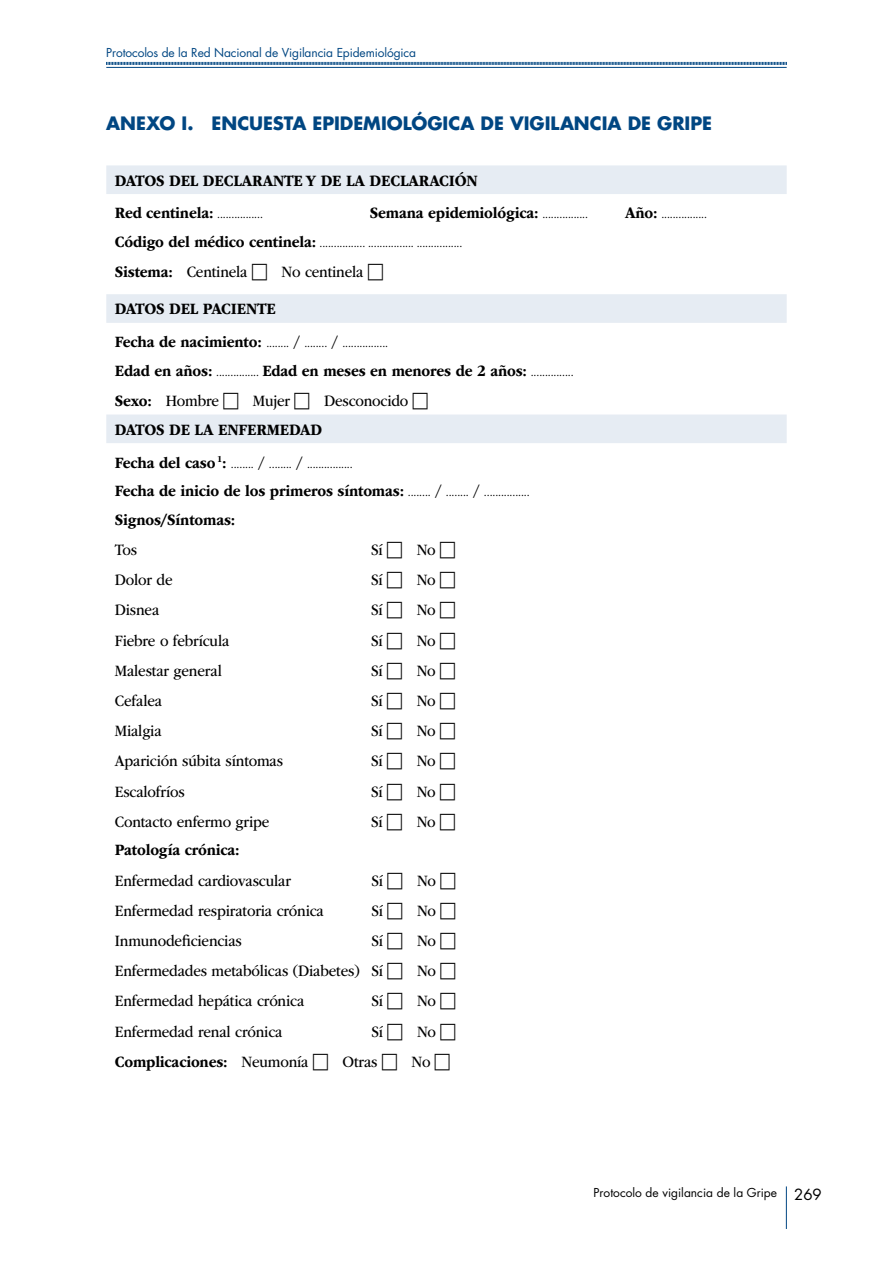
<style>
.page{position:relative;width:893px;height:1263px;background:#fff}
.page>*{position:absolute;margin:0;border:0;box-sizing:border-box;transform-origin:0 0}
.GENERAL-NIVEL-2{font:700 18px "Futura Std";color:#004682}
.TABLA-CUERPO-PARRAFO{font:16.5px "ITC Garamond Std";letter-spacing:-.01em;color:#000;scale:.9 1}
.TABLA-CUERPO-PARRAFO-2{font:700 16.5px "ITC Garamond Std";letter-spacing:-.01em;color:#000;scale:.9 1}
.TABLA-CUERPO-PARRAFO-3{font:12px "ITC Garamond Std";color:#000;scale:.9 1}
.t1{font:12px "Futura Std";letter-spacing:-.01em;color:#004682}
.t2{font:12px "Futura Std";color:#000}
.s1{font-weight:700;font-size:16.5px}
.s2{font-weight:400;font-size:12px}
.s3{font-weight:700}
.s4{font-size:16.5px}
.s5{font-weight:400}
.s6{font-size:15px}
</style>
<div class="page">
<hr style="left:786px;top:1186px;width:1px;height:43px;background:#004682">
<svg style="left:106px;top:61px;width:681px;height:4px"></svg>
<hr style="left:106px;top:67px;width:681px;height:1px;background:#004682">
<svg style="left:106px;top:165px;width:681px;height:278px"></svg>
<svg style="left:252px;top:264px;width:15px;height:16px"></svg>
<svg style="left:368px;top:264px;width:15px;height:16px"></svg>
<svg style="left:224px;top:393px;width:14px;height:16px"></svg>
<svg style="left:295px;top:393px;width:14px;height:16px"></svg>
<svg style="left:413px;top:393px;width:15px;height:16px"></svg>
<p class="t1" style="left:106px;top:45px;width:311px">Protocolos de la Red Nacional de Vigilancia Epidemiológica</p>
<p class="GENERAL-NIVEL-2" style="left:106px;top:111px;width:607px">ANEXO I. ENCUESTA EPIDEMIOLÓGICA DE VIGILANCIA DE GRIPE</p>
<p class="TABLA-CUERPO-PARRAFO-2" style="left:115px;top:171px;width:405px">DATOS DEL DECLARANTE Y DE LA DECLARACIÓN</p>
<p class="TABLA-CUERPO-PARRAFO-3" style="left:115px;top:208px;width:166px"><span class="s1">Red centinela:</span> ................</p>
<p class="TABLA-CUERPO-PARRAFO-2" style="left:370px;top:204px;width:244px">Semana epidemiológica: <span class="s2">................</span></p>
<p class="TABLA-CUERPO-PARRAFO-3" style="left:625px;top:208px;width:93px"><span class="s1">Año:</span> ................</p>
<p class="TABLA-CUERPO-PARRAFO-3" style="left:115px;top:237px;width:388px"><span class="s1">Código del médico centinela:</span> ................ ................ ................</p>
<p class="TABLA-CUERPO-PARRAFO" style="left:115px;top:263px;width:149px"><span class="s3">Sistema:</span> Centinela</p>
<p class="TABLA-CUERPO-PARRAFO" style="left:282px;top:263px;width:93px">No centinela</p>
<p class="TABLA-CUERPO-PARRAFO-2" style="left:115px;top:300px;width:181px">DATOS DEL PACIENTE</p>
<p class="TABLA-CUERPO-PARRAFO-3" style="left:115px;top:337px;width:305px"><span class="s1">Fecha de nacimiento:</span> ........ <span class="s4">/</span> ........ <span class="s4">/</span> ................</p>
<p class="TABLA-CUERPO-PARRAFO-2" style="left:115px;top:361px;width:511px">Edad en años: <span class="s2">...............</span> Edad en meses en menores de 2 años: <span class="s2">...............</span></p>
<p class="TABLA-CUERPO-PARRAFO" style="left:115px;top:392px;width:117px"><span class="s3">Sexo:</span> Hombre</p>
<p class="TABLA-CUERPO-PARRAFO" style="left:253px;top:392px;width:43px">Mujer</p>
<p class="TABLA-CUERPO-PARRAFO" style="left:324px;top:392px;width:95px">Desconocido</p>
<p class="TABLA-CUERPO-PARRAFO-2" style="left:115px;top:420px;width:232px">DATOS DE LA ENFERMEDAD</p>
<p class="TABLA-CUERPO-PARRAFO-3" style="left:115px;top:457px;width:266px"><span class="s1">Fecha del caso</span> <sup>1</sup><span class="s1">:</span> ........ <span class="s4">/</span> ........ <span class="s4">/</span> ................</p>
<p class="TABLA-CUERPO-PARRAFO-2" style="left:115px;top:482px;width:462px">Fecha de inicio de los primeros síntomas: <span class="s2">........</span> <span class="s5">/</span> <span class="s2">........</span> <span class="s5">/</span> <span class="s2">................</span></p>
<p class="TABLA-CUERPO-PARRAFO-2" style="left:115px;top:510px;width:135px">Signos/Síntomas:</p>
<p class="TABLA-CUERPO-PARRAFO" style="left:115px;top:541px;width:26px">Tos</p>
<p class="TABLA-CUERPO-PARRAFO" style="left:371px;top:541px;width:14px">Sí</p>
<p class="TABLA-CUERPO-PARRAFO" style="left:417px;top:541px;width:23px">No</p>
<p class="TABLA-CUERPO-PARRAFO" style="left:115px;top:571px;width:66px">Dolor de</p>
<p class="TABLA-CUERPO-PARRAFO" style="left:371px;top:571px;width:14px">Sí</p>
<p class="TABLA-CUERPO-PARRAFO" style="left:417px;top:571px;width:23px">No</p>
<p class="TABLA-CUERPO-PARRAFO" style="left:115px;top:601px;width:51px">Disnea</p>
<p class="TABLA-CUERPO-PARRAFO" style="left:371px;top:601px;width:14px">Sí</p>
<p class="TABLA-CUERPO-PARRAFO" style="left:417px;top:601px;width:23px">No</p>
<p class="TABLA-CUERPO-PARRAFO" style="left:115px;top:631px;width:129px">Fiebre o febrícula</p>
<p class="TABLA-CUERPO-PARRAFO" style="left:371px;top:631px;width:14px">Sí</p>
<p class="TABLA-CUERPO-PARRAFO" style="left:417px;top:631px;width:23px">No</p>
<p class="TABLA-CUERPO-PARRAFO" style="left:115px;top:661px;width:120px">Malestar general</p>
<p class="TABLA-CUERPO-PARRAFO" style="left:371px;top:661px;width:14px">Sí</p>
<p class="TABLA-CUERPO-PARRAFO" style="left:417px;top:661px;width:23px">No</p>
<p class="TABLA-CUERPO-PARRAFO" style="left:115px;top:692px;width:54px">Cefalea</p>
<p class="TABLA-CUERPO-PARRAFO" style="left:371px;top:692px;width:14px">Sí</p>
<p class="TABLA-CUERPO-PARRAFO" style="left:417px;top:692px;width:23px">No</p>
<p class="TABLA-CUERPO-PARRAFO" style="left:115px;top:722px;width:54px">Mialgia</p>
<p class="TABLA-CUERPO-PARRAFO" style="left:371px;top:722px;width:14px">Sí</p>
<p class="TABLA-CUERPO-PARRAFO" style="left:417px;top:722px;width:23px">No</p>
<p class="TABLA-CUERPO-PARRAFO" style="left:115px;top:752px;width:188px">Aparición súbita síntomas</p>
<p class="TABLA-CUERPO-PARRAFO" style="left:371px;top:752px;width:14px">Sí</p>
<p class="TABLA-CUERPO-PARRAFO" style="left:417px;top:752px;width:23px">No</p>
<p class="TABLA-CUERPO-PARRAFO" style="left:115px;top:782px;width:79px">Escalofríos</p>
<p class="TABLA-CUERPO-PARRAFO" style="left:371px;top:782px;width:14px">Sí</p>
<p class="TABLA-CUERPO-PARRAFO" style="left:417px;top:782px;width:23px">No</p>
<p class="TABLA-CUERPO-PARRAFO" style="left:115px;top:812px;width:173px">Contacto enfermo gripe</p>
<p class="TABLA-CUERPO-PARRAFO" style="left:371px;top:812px;width:14px">Sí</p>
<p class="TABLA-CUERPO-PARRAFO" style="left:417px;top:812px;width:23px">No</p>
<p class="TABLA-CUERPO-PARRAFO-2" style="left:115px;top:841px;width:140px">Patología crónica:</p>
<p class="TABLA-CUERPO-PARRAFO" style="left:115px;top:871px;width:197px">Enfermedad cardiovascular</p>
<p class="TABLA-CUERPO-PARRAFO" style="left:371px;top:871px;width:14px">Sí</p>
<p class="TABLA-CUERPO-PARRAFO" style="left:417px;top:871px;width:23px">No</p>
<p class="TABLA-CUERPO-PARRAFO" style="left:115px;top:902px;width:234px">Enfermedad respiratoria crónica</p>
<p class="TABLA-CUERPO-PARRAFO" style="left:371px;top:902px;width:14px">Sí</p>
<p class="TABLA-CUERPO-PARRAFO" style="left:417px;top:902px;width:23px">No</p>
<p class="TABLA-CUERPO-PARRAFO" style="left:115px;top:932px;width:143px">Inmunodeficiencias</p>
<p class="TABLA-CUERPO-PARRAFO" style="left:371px;top:932px;width:14px">Sí</p>
<p class="TABLA-CUERPO-PARRAFO" style="left:417px;top:932px;width:23px">No</p>
<p class="TABLA-CUERPO-PARRAFO" style="left:115px;top:962px;width:300px">Enfermedades metabólicas (Diabetes) Sí</p>
<p class="TABLA-CUERPO-PARRAFO" style="left:417px;top:962px;width:23px">No</p>
<p class="TABLA-CUERPO-PARRAFO" style="left:115px;top:992px;width:212px">Enfermedad hepática crónica</p>
<p class="TABLA-CUERPO-PARRAFO" style="left:371px;top:992px;width:14px">Sí</p>
<p class="TABLA-CUERPO-PARRAFO" style="left:417px;top:992px;width:23px">No</p>
<p class="TABLA-CUERPO-PARRAFO" style="left:115px;top:1022px;width:188px">Enfermedad renal crónica</p>
<p class="TABLA-CUERPO-PARRAFO" style="left:371px;top:1022px;width:14px">Sí</p>
<p class="TABLA-CUERPO-PARRAFO" style="left:417px;top:1022px;width:23px">No</p>
<p class="TABLA-CUERPO-PARRAFO-2" style="left:115px;top:1052px;width:217px">Complicaciones: <span class="s5">Neumonía</span></p>
<p class="TABLA-CUERPO-PARRAFO" style="left:342px;top:1053px;width:41px">Otras</p>
<p class="TABLA-CUERPO-PARRAFO" style="left:411px;top:1053px;width:23px">No</p>
<p class="t2" style="left:594px;top:1185px;width:230px">Protocolo de vigilancia de la Gripe <span class="s6">269</span></p>
</div>
